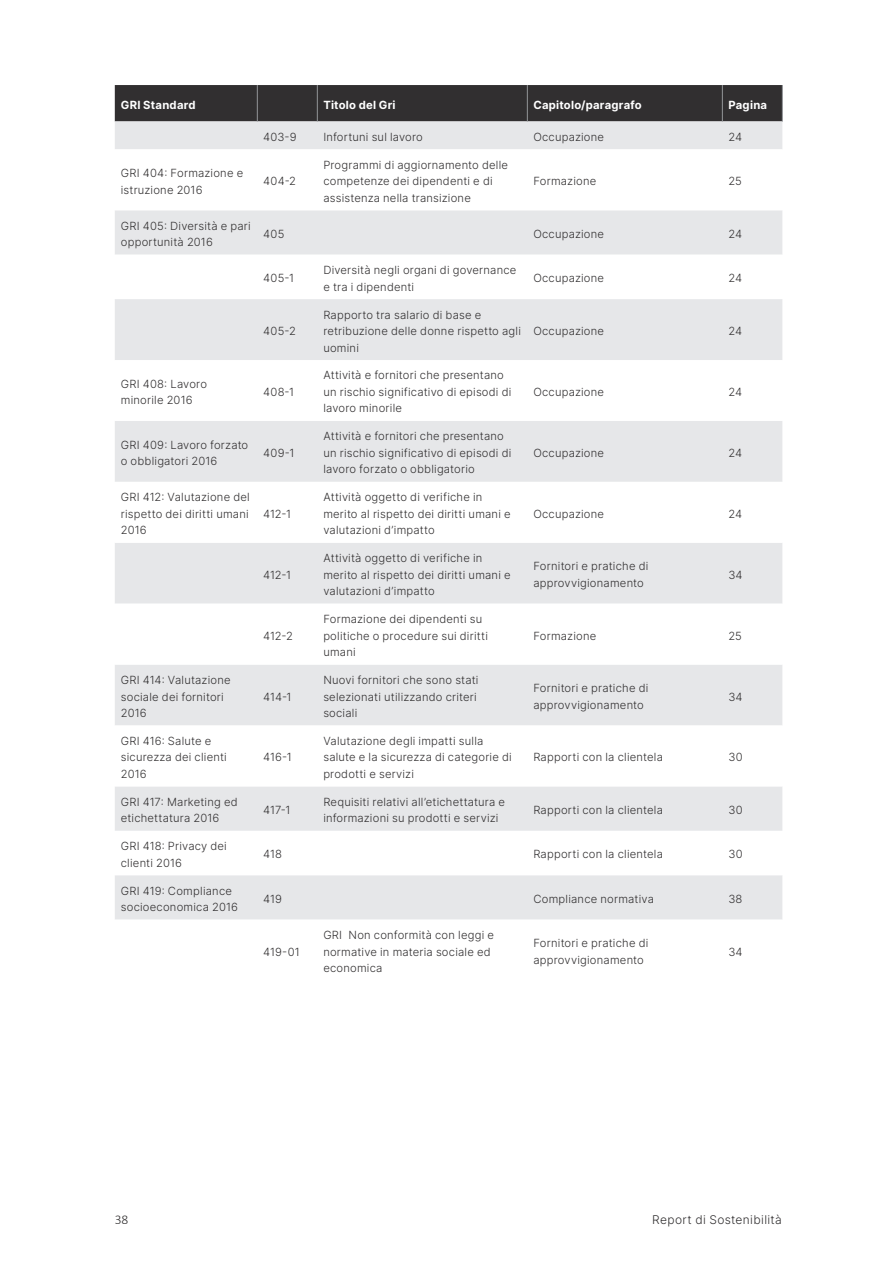
<style>
.page{position:relative;width:893px;height:1263px;background:#fff}
.page>*{position:absolute;margin:0;border:0;box-sizing:border-box;transform-origin:0 0}
.t1{font:300 13.5px "Calibri";color:#312f30}
.t2{font:300 12px "Inter";letter-spacing:.03em;color:#312f30}
.Body_-_Tabella{font:300 11.25px/16.5px "Inter";letter-spacing:.02em;color:#312f30}
.Body_Bold_White_-_Tabella{font:11.25px "Inter";letter-spacing:.025em;color:#fff}
</style>
<div class="page">
<div style="left:115px;top:85px;width:667px;height:36px;background:#312f30"></div>
<div style="left:115px;top:121px;width:667px;height:28px;background:#e6e7e9"></div>
<svg style="left:115px;top:210px;width:667px;height:710px;fill:#e6e7e9"></svg>
<hr style="left:257px;top:85px;width:1px;height:36px;background:#939598">
<hr style="left:317px;top:85px;width:1px;height:36px;background:#939598">
<hr style="left:527px;top:85px;width:1px;height:36px;background:#939598">
<hr style="left:722px;top:85px;width:1px;height:36px;background:#939598">
<hr style="left:782px;top:85px;width:1px;height:36px;background:#939598">
<p class="Body_Bold_White_-_Tabella" style="left:121px;top:96px;width:76px">GRI Standard</p>
<p class="Body_Bold_White_-_Tabella" style="left:323px;top:96px;width:74px">Titolo del Gri</p>
<p class="Body_Bold_White_-_Tabella" style="left:533px;top:96px;width:110px">Capitolo/paragrafo</p>
<p class="Body_Bold_White_-_Tabella" style="left:728px;top:96px;width:40px">Pagina</p>
<p class="Body_-_Tabella" style="left:263px;top:128px;width:35px">403-9</p>
<p class="Body_-_Tabella" style="left:323px;top:128px;width:101px">Infortuni sul lavoro</p>
<p class="Body_-_Tabella" style="left:533px;top:128px;width:72px">Occupazione</p>
<p class="Body_-_Tabella" style="left:728px;top:128px;width:15px">24</p>
<p class="Body_-_Tabella" style="left:121px;top:165px;width:124px">GRI 404: Formazione e istruzione 2016</p>
<p class="Body_-_Tabella" style="left:263px;top:173px;width:34px">404-2</p>
<p class="Body_-_Tabella" style="left:323px;top:156px;width:186px">Programmi di aggiornamento delle competenze dei dipendenti e di assistenza nella transizione</p>
<p class="Body_-_Tabella" style="left:533px;top:173px;width:64px">Formazione</p>
<p class="Body_-_Tabella" style="left:728px;top:173px;width:15px">25</p>
<p class="Body_-_Tabella" style="left:121px;top:217px;width:131px">GRI 405: Diversità e pari opportunità 2016</p>
<p class="Body_-_Tabella" style="left:263px;top:225px;width:23px">405</p>
<p class="Body_-_Tabella" style="left:533px;top:225px;width:72px">Occupazione</p>
<p class="Body_-_Tabella" style="left:728px;top:225px;width:15px">24</p>
<p class="Body_-_Tabella" style="left:263px;top:270px;width:32px">405-1</p>
<p class="Body_-_Tabella" style="left:323px;top:262px;width:195px">Diversità negli organi di governance e tra i dipendenti</p>
<p class="Body_-_Tabella" style="left:533px;top:270px;width:72px">Occupazione</p>
<p class="Body_-_Tabella" style="left:728px;top:270px;width:15px">24</p>
<p class="Body_-_Tabella" style="left:263px;top:323px;width:34px">405-2</p>
<p class="Body_-_Tabella" style="left:323px;top:306px;width:199px">Rapporto tra salario di base e retribuzione delle donne rispetto agli uomini</p>
<p class="Body_-_Tabella" style="left:533px;top:323px;width:72px">Occupazione</p>
<p class="Body_-_Tabella" style="left:728px;top:323px;width:15px">24</p>
<p class="Body_-_Tabella" style="left:121px;top:375px;width:88px">GRI 408: Lavoro minorile 2016</p>
<p class="Body_-_Tabella" style="left:263px;top:383px;width:32px">408-1</p>
<p class="Body_-_Tabella" style="left:121px;top:436px;width:129px">GRI 409: Lavoro forzato o obbligatori 2016</p>
<p class="Body_-_Tabella" style="left:263px;top:444px;width:33px">409-1</p>
<p class="Body_-_Tabella" style="left:121px;top:489px;width:130px;text-align:justify">GRI 412: Valutazione del rispetto dei diritti umani 2016</p>
<p class="Body_-_Tabella" style="left:263px;top:505px;width:29px">412-1</p>
<p class="Body_-_Tabella" style="left:263px;top:566px;width:29px">412-1</p>
<p class="Body_-_Tabella" style="left:121px;top:671px;width:111px">GRI 414: Valutazione sociale dei fornitori<br>2016</p>
<p class="Body_-_Tabella" style="left:121px;top:732px;width:108px">GRI 416: Salute e sicurezza dei clienti<br>2016</p>
<p class="Body_-_Tabella" style="left:263px;top:627px;width:31px">412-2</p>
<p class="Body_-_Tabella" style="left:263px;top:688px;width:30px">414-1</p>
<p class="Body_-_Tabella" style="left:263px;top:749px;width:30px">416-1</p>
<p class="Body_-_Tabella" style="left:323px;top:367px;width:190px">Attività e fornitori che presentano un rischio significativo di episodi di lavoro minorile</p>
<p class="Body_-_Tabella" style="left:323px;top:428px;width:190px">Attività e fornitori che presentano un rischio significativo di episodi di lavoro forzato o obbligatorio</p>
<p class="Body_-_Tabella" style="left:323px;top:489px;width:189px">Attività oggetto di verifiche in merito al rispetto dei diritti umani e valutazioni d’impatto</p>
<p class="Body_-_Tabella" style="left:533px;top:383px;width:72px">Occupazione</p>
<p class="Body_-_Tabella" style="left:728px;top:383px;width:15px">24</p>
<p class="Body_-_Tabella" style="left:533px;top:444px;width:72px">Occupazione</p>
<p class="Body_-_Tabella" style="left:728px;top:444px;width:15px">24</p>
<p class="Body_-_Tabella" style="left:533px;top:505px;width:72px">Occupazione</p>
<p class="Body_-_Tabella" style="left:728px;top:505px;width:15px">24</p>
<p class="Body_-_Tabella" style="left:323px;top:550px;width:189px">Attività oggetto di verifiche in merito al rispetto dei diritti umani e valutazioni d’impatto</p>
<p class="Body_-_Tabella" style="left:533px;top:558px;width:117px">Fornitori e pratiche di approvvigionamento</p>
<p class="Body_-_Tabella" style="left:728px;top:566px;width:16px">34</p>
<p class="Body_-_Tabella" style="left:323px;top:611px;width:166px">Formazione dei dipendenti su politiche o procedure sui diritti umani</p>
<p class="Body_-_Tabella" style="left:533px;top:627px;width:64px">Formazione</p>
<p class="Body_-_Tabella" style="left:728px;top:627px;width:15px">25</p>
<p class="Body_-_Tabella" style="left:323px;top:671px;width:157px">Nuovi fornitori che sono stati selezionati utilizzando criteri sociali</p>
<p class="Body_-_Tabella" style="left:533px;top:680px;width:117px">Fornitori e pratiche di approvvigionamento</p>
<p class="Body_-_Tabella" style="left:728px;top:688px;width:16px">34</p>
<p class="Body_-_Tabella" style="left:323px;top:732px;width:190px">Valutazione degli impatti sulla salute e la sicurezza di categorie di prodotti e servizi</p>
<p class="Body_-_Tabella" style="left:533px;top:749px;width:131px">Rapporti con la clientela</p>
<p class="Body_-_Tabella" style="left:728px;top:749px;width:16px">30</p>
<p class="Body_-_Tabella" style="left:121px;top:793px;width:118px">GRI 417: Marketing ed etichettatura 2016</p>
<p class="Body_-_Tabella" style="left:263px;top:802px;width:29px">417-1</p>
<p class="Body_-_Tabella" style="left:323px;top:793px;width:183px">Requisiti relativi all’etichettatura e informazioni su prodotti e servizi</p>
<p class="Body_-_Tabella" style="left:533px;top:802px;width:131px">Rapporti con la clientela</p>
<p class="Body_-_Tabella" style="left:728px;top:802px;width:16px">30</p>
<p class="Body_-_Tabella" style="left:121px;top:838px;width:108px">GRI 418: Privacy dei clienti 2016</p>
<p class="Body_-_Tabella" style="left:263px;top:846px;width:20px">418</p>
<p class="Body_-_Tabella" style="left:533px;top:846px;width:131px">Rapporti con la clientela</p>
<p class="Body_-_Tabella" style="left:728px;top:846px;width:16px">30</p>
<p class="Body_-_Tabella" style="left:121px;top:882px;width:119px">GRI 419: Compliance socioeconomica 2016</p>
<p class="Body_-_Tabella" style="left:263px;top:890px;width:20px">419</p>
<p class="Body_-_Tabella" style="left:533px;top:890px;width:122px">Compliance normativa</p>
<p class="Body_-_Tabella" style="left:728px;top:890px;width:16px">38</p>
<p class="Body_-_Tabella" style="left:263px;top:943px;width:38px">419-01</p>
<p class="Body_-_Tabella" style="left:323px;top:926px;width:172px">GRI Non conformità con leggi e normative in materia sociale ed economica</p>
<p class="Body_-_Tabella" style="left:533px;top:935px;width:117px">Fornitori e pratiche di approvvigionamento</p>
<p class="Body_-_Tabella" style="left:728px;top:943px;width:16px">34</p>
<p class="t1" style="left:115px;top:1214px;width:15px">38</p>
<p class="t2" style="left:652px;top:1211px;width:131px">Report di Sostenibilità</p>
</div>
